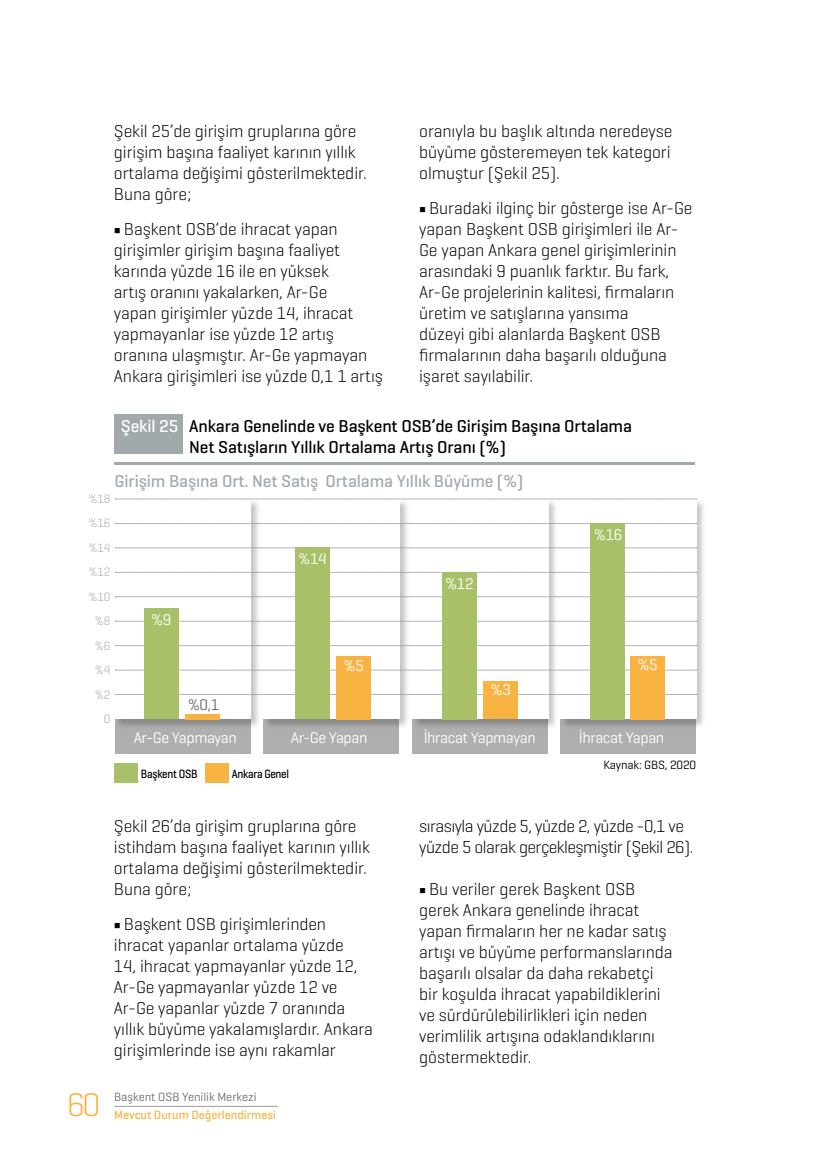
<style>
.page{position:relative;width:819px;height:1166px;background:#fff}
.page>*{position:absolute;margin:0;border:0;box-sizing:border-box;transform-origin:0 0}
.t1{font:300 33.25px "Geogrotesque";color:#f9b342}
.t2{font:300 17.5px/21px "Geogrotesque";letter-spacing:-.005em;color:#000}
.t3{font:500 17.5px/21px "Geogrotesque";letter-spacing:-.005em;color:#000}
.t4{font:300 17.5px/21px "Geogrotesque";letter-spacing:-.03em;color:#000}
.t5{font:500 17.5px "Geogrotesque";letter-spacing:-.005em;color:#a2a9ad}
.t6{font:15.75px "Geogrotesque";letter-spacing:-.025em;color:#fff}
.t7{font:15.75px "Geogrotesque";color:#706f6f}
.t8{font:500 12.25px "Geogrotesque";color:#f9b342}
.t9{font:12.25px "Geogrotesque";color:#706f6f}
.t10{font:300 12.25px/24.5px "Geogrotesque";letter-spacing:-.025em;color:#a2a9ad;text-align:right}
.t11{font:500 12.25px "Geogrotesque";letter-spacing:-.025em;color:#000;scale:.9 1}
.t12{font:12.25px "Geogrotesque";letter-spacing:-.01em;color:#000}
.s1{font-family:"Minion Pro";font-weight:400}
.s2{color:#fff}
</style>
<div class="page">
<hr style="left:114px;top:1106px;width:164px;height:1px;background:#9d9d9c">
<div style="left:114px;top:414px;width:69px;height:40px;background:#a2a9ad"></div>
<hr style="left:114px;top:462px;width:580px;height:3px;background:#a2a9ad">
<div style="left:115px;top:719px;width:136px;height:35px;background:#afafaf"></div>
<div style="left:412px;top:719px;width:135px;height:35px;background:#afafaf"></div>
<div style="left:263px;top:719px;width:136px;height:35px;background:#afafaf"></div>
<div style="left:560px;top:719px;width:136px;height:35px;background:#afafaf"></div>
<div style="left:114px;top:498px;width:147px;height:232px;background:#000;opacity:.31"></div>
<div style="left:115px;top:499px;width:136px;height:220px;background:#fff"></div>
<div style="left:263px;top:498px;width:147px;height:232px;background:#000;opacity:.31"></div>
<div style="left:263px;top:499px;width:136px;height:220px;background:#fff"></div>
<div style="left:411px;top:499px;width:147px;height:230px;background:#000;opacity:.31"></div>
<div style="left:412px;top:499px;width:136px;height:220px;background:#fff"></div>
<div style="left:559px;top:498px;width:147px;height:232px;background:#000;opacity:.31"></div>
<div style="left:560px;top:499px;width:136px;height:220px;background:#fff"></div>
<div style="left:115px;top:763px;width:23px;height:20px;background:#a8c168"></div>
<div style="left:205px;top:763px;width:24px;height:20px;background:#f9b342"></div>
<svg style="left:115px;top:694px;width:582px;height:1px"></svg>
<svg style="left:115px;top:645px;width:582px;height:1px"></svg>
<svg style="left:115px;top:621px;width:582px;height:1px"></svg>
<svg style="left:115px;top:670px;width:582px;height:1px"></svg>
<svg style="left:115px;top:572px;width:582px;height:1px"></svg>
<svg style="left:115px;top:596px;width:582px;height:1px"></svg>
<svg style="left:115px;top:547px;width:582px;height:1px"></svg>
<svg style="left:115px;top:499px;width:582px;height:1px"></svg>
<svg style="left:115px;top:523px;width:582px;height:1px"></svg>
<div style="left:144px;top:608px;width:35px;height:111px;background:#a8c168"></div>
<div style="left:336px;top:656px;width:34px;height:63px;background:#f9b342"></div>
<div style="left:482px;top:681px;width:35px;height:38px;background:#f9b342"></div>
<div style="left:630px;top:656px;width:35px;height:63px;background:#f9b342"></div>
<div style="left:185px;top:714px;width:35px;height:5px;background:#f9b342"></div>
<div style="left:295px;top:548px;width:35px;height:171px;background:#a8c168"></div>
<div style="left:442px;top:572px;width:35px;height:147px;background:#a8c168"></div>
<div style="left:589px;top:523px;width:35px;height:196px;background:#a8c168"></div>
<p class="t2" style="left:114px;top:120px;width:254px">Şekil 25’de girişim gruplarına göre girişim başına faaliyet karının yıllık ortalama değişimi gösterilmektedir.<br>Buna göre;</p>
<p class="t2" style="left:114px;top:218px;width:270px"><span class="s1">■</span> Başkent OSB’de ihracat yapan girişimler girişim başına faaliyet karında yüzde 16 ile en yüksek<br>artış oranını yakalarken, Ar-Ge<br>yapan girişimler yüzde 14, ihracat yapmayanlar ise yüzde 12 artış oranına ulaşmıştır. Ar-Ge yapmayan Ankara girişimleri ise yüzde 0,1 1 artış</p>
<p class="t2" style="left:419px;top:120px;width:255px;text-align:justify">oranıyla bu başlık altında neredeyse büyüme gösteremeyen tek kategori olmuştur (Şekil 25).</p>
<p class="t2" style="left:419px;top:197px;width:275px"><span class="s1">■</span> Buradaki ilginç bir gösterge ise Ar-Ge yapan Başkent OSB girişimleri ile Ar-Ge yapan Ankara genel girişimlerinin arasındaki 9 puanlık farktır. Bu fark, Ar-Ge projelerinin kalitesi, firmaların üretim ve satışlarına yansıma<br>düzeyi gibi alanlarda Başkent OSB firmalarının daha başarılı olduğuna işaret sayılabilir.</p>
<p class="t3" style="left:189px;top:415px;width:444px;text-indent:-68px"><span class="s2">Şekil 25</span> Ankara Genelinde ve Başkent OSB’de Girişim Başına Ortalama<br>Net Satışların Yıllık Ortalama Artış Oranı (%)</p>
<p class="t5" style="left:115px;top:470px;width:410px">Girişim Başına Ort. Net Satış Ortalama Yıllık Büyüme (%)</p>
<p class="t10" style="left:89px;top:486px;width:23px">%18 %16 %14 %12 %10 %8 %6 %4 %2<br>0</p>
<p class="t6" style="left:151px;top:609px;width:22px">%9</p>
<p class="t7" style="left:188px;top:695px;width:33px">%0,1</p>
<p class="t6" style="left:298px;top:549px;width:30px">%14</p>
<p class="t6" style="left:343px;top:656px;width:22px">%5</p>
<p class="t6" style="left:445px;top:574px;width:30px">%12</p>
<p class="t6" style="left:490px;top:680px;width:22px">%3</p>
<p class="t6" style="left:593px;top:525px;width:30px">%16</p>
<p class="t6" style="left:637px;top:655px;width:22px">%5</p>
<p class="t6" style="left:134px;top:728px;width:105px">Ar-Ge Yapmayan</p>
<p class="t6" style="left:291px;top:728px;width:78px">Ar-Ge Yapan</p>
<p class="t6" style="left:423px;top:728px;width:113px">İhracat Yapmayan</p>
<p class="t6" style="left:579px;top:728px;width:87px">İhracat Yapan</p>
<p class="t11" style="left:141px;top:766px;width:64px">Başkent OSB</p>
<p class="t11" style="left:232px;top:766px;width:65px">Ankara Genel</p>
<p class="t12" style="left:603px;top:757px;width:94px">Kaynak: GBS, 2020</p>
<h1 class="t1" style="left:67px;top:1084px;width:35px">60</h1>
<p class="t2" style="left:114px;top:814px;width:257px">Şekil 26’da girişim gruplarına göre istihdam başına faaliyet karının yıllık ortalama değişimi gösterilmektedir.<br>Buna göre;</p>
<p class="t2" style="left:114px;top:912px;width:260px"><span class="s1">■</span> Başkent OSB girişimlerinden ihracat yapanlar ortalama yüzde<br>14, ihracat yapmayanlar yüzde 12, Ar-Ge yapmayanlar yüzde 12 ve Ar-Ge yapanlar yüzde 7 oranında yıllık büyüme yakalamışlardır. Ankara girişimlerinde ise aynı rakamlar</p>
<p class="t9" style="left:114px;top:1089px;width:144px">Başkent OSB Yenilik Merkezi</p>
<p class="t8" style="left:114px;top:1107px;width:163px">Mevcut Durum Değerlendirmesi</p>
<p class="t4" style="left:419px;top:814px;width:276px">sırasıyla yüzde 5, yüzde 2, yüzde -0,1 ve yüzde 5 olarak gerçekleşmiştir (Şekil 26).</p>
<p class="t2" style="left:419px;top:877px;width:255px"><span class="s1">■</span> Bu veriler gerek Başkent OSB gerek Ankara genelinde ihracat yapan firmaların her ne kadar satış artışı ve büyüme performanslarında başarılı olsalar da daha rekabetçi bir koşulda ihracat yapabildiklerini ve sürdürülebilirlikleri için neden verimlilik artışına odaklandıklarını göstermektedir.</p>
</div>
